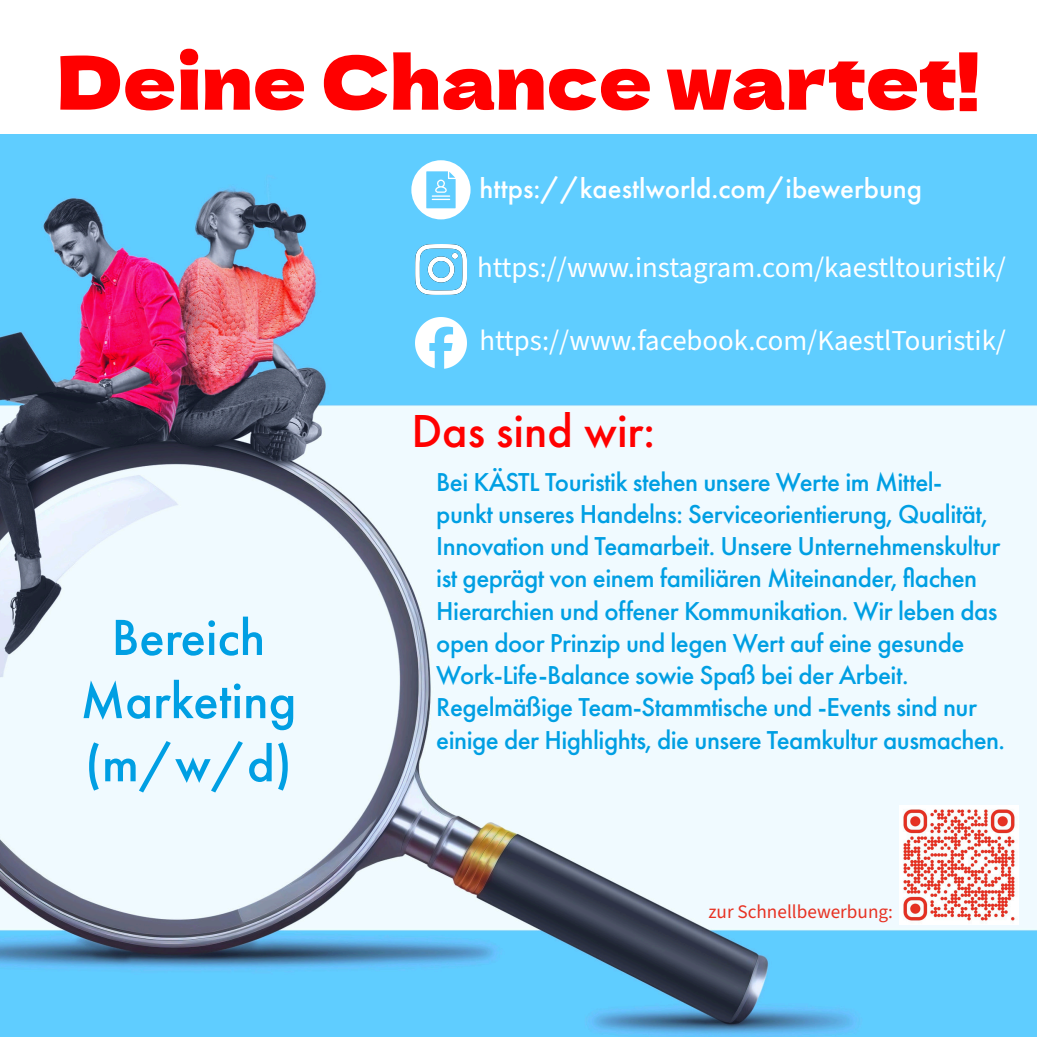
<style>
.page{position:relative;width:1037px;height:1037px;background:#fff}
.page>*{position:absolute;margin:0;border:0;box-sizing:border-box;transform-origin:0 0}
.t1{font:73.6px "Dela Gothic One";color:#f00}
.t2{font:500 52.8px/63.2px "Futura PT";color:#009fe3;text-align:center}
.t3{font:500 48px "Futura PT";color:#f00}
.t4{font:28.8px "Source Sans 3";color:#fff}
.t5{font:500 28.8px "Futura PT";color:#fff}
.t6{font:500 26.8px/32.4px "Futura PT";letter-spacing:-.02em;color:#009fe3}
.t7{font:19.2px "Source Sans 3";color:#e73223}
</style>
<div class="page">
<img style="left:0;top:135px;width:1037px;height:902px">
<img style="left:416px;top:244px;width:50px;height:51px">
<img style="left:416px;top:317px;width:50px;height:51px">
<img style="left:899px;top:806px;width:119px;height:118px">
<svg style="left:411px;top:160px;width:59px;height:59px"></svg>
<h1 class="t1" style="left:57px;top:25px;width:924px">Deine Chance wartet!</h1>
<p class="t5" style="left:479px;top:171px;width:444px">https://kaestlworld.com/ibewerbung</p>
<p class="t4" style="left:477px;top:249px;width:530px">https://www.instagram.com/kaestltouristik/</p>
<p class="t4" style="left:479px;top:322px;width:528px">https://www.facebook.com/KaestlTouristik/</p>
<h2 class="t2" style="left:80px;top:606px;width:218px">Bereich<br>Marketing (m/w/d)</h2>
<h3 class="t3" style="left:411px;top:402px;width:245px">Das sind wir:</h3>
<p class="t6" style="left:436px;top:465px;width:570px">Bei KÄSTL Touristik stehen unsere Werte im Mittel&shy;punkt unseres Handelns: Serviceorientierung, Qualität, Innovation und Teamarbeit. Unsere Unternehmenskultur ist geprägt von einem familiären Miteinander, flachen Hierarchien und offener Kommunikation. Wir leben das open door Prinzip und legen Wert auf eine gesunde Work-Life-Balance sowie Spaß bei der Arbeit.<br>Regelmäßige Team-Stammtische und -Events sind nur einige der Highlights, die unsere Teamkultur ausmachen.</p>
<p class="t7" style="left:708px;top:900px;width:186px">zur Schnellbewerbung:</p>
</div>
